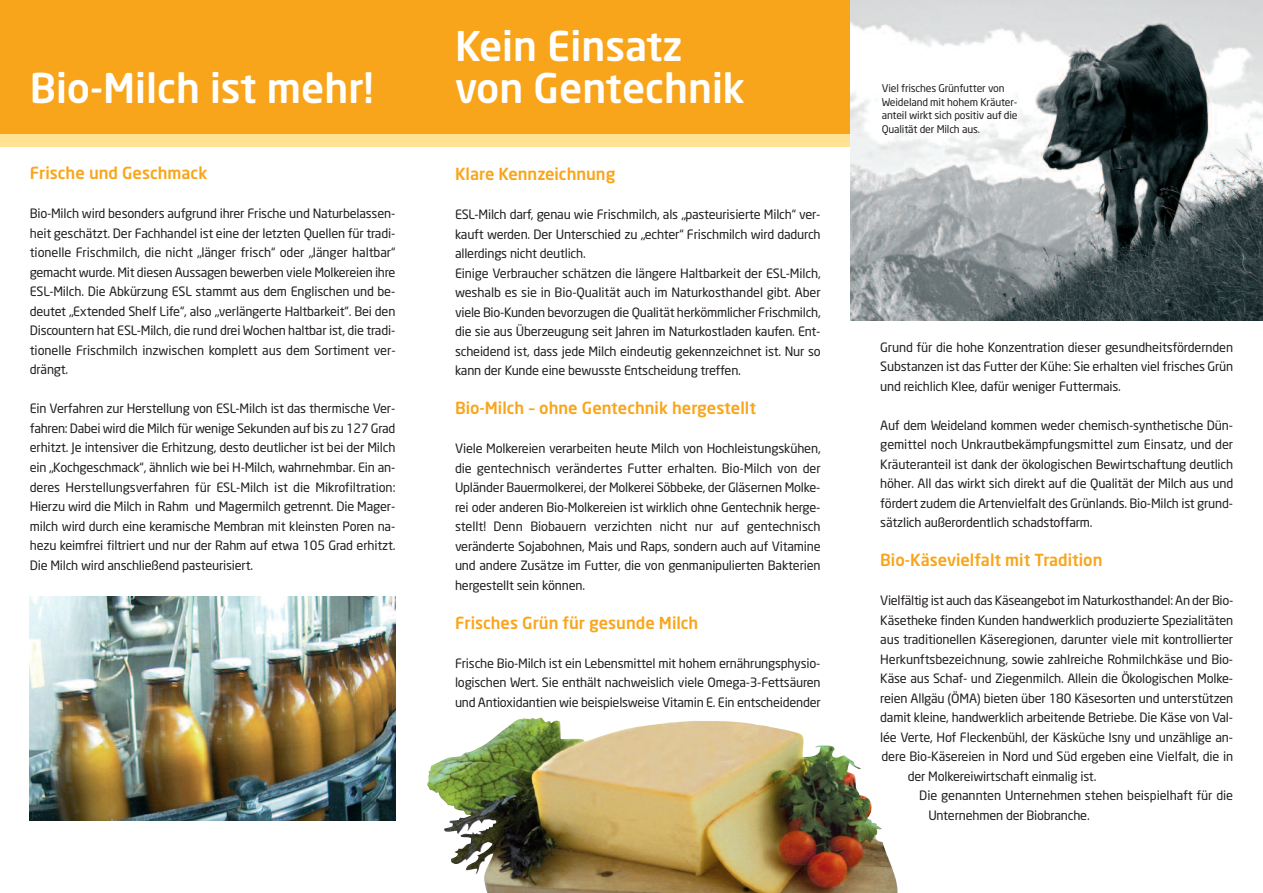
<style>
.page{position:relative;width:1263px;height:893px;background:#fff}
.page>*{position:absolute;margin:0;border:0;box-sizing:border-box;transform-origin:0 0}
.t1{font:500 40.5px/42px "Neo Sans";color:#fff}
.t2{font:500 16.5px "Neo Sans";color:#f9a51b}
.t3{font:12.75px/19.5px "Neo Sans";letter-spacing:-.015em;color:#231f20;text-align:justify}
.t4{font:10.5px/13.5px "Neo Sans";letter-spacing:-.015em;color:#231f20}
</style>
<div class="page">
<div style="left:0;top:0;width:1263px;height:147px;background:#f9a51b"></div>
<div style="left:0;top:134px;width:1263px;height:13px;background:#ffe292"></div>
<img style="left:850px;top:0;width:413px;height:320px">
<img style="left:427px;top:718px;width:471px;height:175px">
<img style="left:30px;top:596px;width:365px;height:225px">
<h1 class="t1" style="left:30px;top:70px;width:346px">Bio-Milch ist mehr!</h1>
<p class="t2" style="left:30px;top:167px;width:179px">Frische und Geschmack</p>
<p class="t3" style="left:30px;top:205px;width:367px">Bio-Milch wird besonders aufgrund ihrer Frische und Naturbelassen&shy;heit geschätzt. Der Fachhandel ist eine der letzten Quellen für tradi&shy;tionelle Frischmilch, die nicht „länger frisch“ oder „länger haltbar“ gemacht wurde. Mit diesen Aussagen bewerben viele Molkereien ihre ESL-Milch. Die Abkürzung ESL stammt aus dem Englischen und be&shy;deutet „Extended Shelf Life“, also „verlängerte Haltbarkeit“. Bei den Discountern hat ESL-Milch, die rund drei Wochen haltbar ist, die tradi&shy;tionelle Frischmilch inzwischen komplett aus dem Sortiment ver&shy;drängt.</p>
<p class="t3" style="left:30px;top:400px;width:367px">Ein Verfahren zur Herstellung von ESL-Milch ist das thermische Ver&shy;fahren: Dabei wird die Milch für wenige Sekunden auf bis zu 127 Grad erhitzt. Je intensiver die Erhitzung, desto deutlicher ist bei der Milch ein „Kochgeschmack“, ähnlich wie bei H-Milch, wahrnehmbar. Ein an&shy;deres Herstellungsverfahren für ESL-Milch ist die Mikrofiltration:<br>Hierzu wird die Milch in Rahm und Magermilch getrennt. Die Mager&shy;milch wird durch eine keramische Membran mit kleinsten Poren na&shy;hezu keimfrei filtriert und nur der Rahm auf etwa 105 Grad erhitzt.<br>Die Milch wird anschließend pasteurisiert.</p>
<h1 class="t1" style="left:455px;top:28px;width:292px">Kein Einsatz von Gentechnik</h1>
<p class="t2" style="left:455px;top:168px;width:162px">Klare Kennzeichnung</p>
<p class="t3" style="left:455px;top:206px;width:367px;text-align:left">ESL-Milch darf, genau wie Frischmilch, als „pasteurisierte Milch“ ver&shy;kauft werden. Der Unterschied zu „echter“ Frischmilch wird dadurch allerdings nicht deutlich.<br>Einige Verbraucher schätzen die längere Haltbarkeit der ESL-Milch, weshalb es sie in Bio-Qualität auch im Naturkosthandel gibt. Aber viele Bio-Kunden bevorzugen die Qualität herkömmlicher Frischmilch, die sie aus Überzeugung seit Jahren im Naturkostladen kaufen. Ent&shy;scheidend ist, dass jede Milch eindeutig gekennzeichnet ist. Nur so kann der Kunde eine bewusste Entscheidung treffen.</p>
<p class="t2" style="left:455px;top:402px;width:303px">Bio-Milch – ohne Gentechnik hergestellt</p>
<p class="t3" style="left:455px;top:440px;width:367px">Viele Molkereien verarbeiten heute Milch von Hochleistungskühen, die gentechnisch verändertes Futter erhalten. Bio-Milch von der Upländer Bauermolkerei, der Molkerei Söbbeke, der Gläsernen Molke&shy;rei oder anderen Bio-Molkereien ist wirklich ohne Gentechnik herge&shy;stellt! Denn Biobauern verzichten nicht nur auf gentechnisch veränderte Sojabohnen, Mais und Raps, sondern auch auf Vitamine und andere Zusätze im Futter, die von genmanipulierten Bakterien hergestellt sein können.</p>
<p class="t2" style="left:455px;top:616px;width:245px">Frisches Grün für gesunde Milch</p>
<p class="t3" style="left:455px;top:655px;width:367px">Frische Bio-Milch ist ein Lebensmittel mit hohem ernährungsphysio&shy;logischen Wert. Sie enthält nachweislich viele Omega-3-Fettsäuren und Antioxidantien wie beispielsweise Vitamin E. Ein entscheidender</p>
<p class="t4" style="left:882px;top:83px;width:137px">Viel frisches Grünfutter von<br>Weideland mit hohem Kräuter&shy;anteil wirkt sich positiv auf die<br>Qualität der Milch aus.</p>
<p class="t3" style="left:880px;top:338px;width:354px">Grund für die hohe Konzentration dieser gesundheitsfördernden Substanzen ist das Futter der Kühe: Sie erhalten viel frisches Grün und reichlich Klee, dafür weniger Futtermais.</p>
<p class="t3" style="left:880px;top:416px;width:354px">Auf dem Weideland kommen weder chemisch-synthetische Dün&shy;gemittel noch Unkrautbekämpfungsmittel zum Einsatz, und der Kräuteranteil ist dank der ökologischen Bewirtschaftung deutlich höher. All das wirkt sich direkt auf die Qualität der Milch aus und fördert zudem die Artenvielfalt des Grünlands. Bio-Milch ist grund&shy;sätzlich außerordentlich schadstoffarm.</p>
<p class="t2" style="left:880px;top:554px;width:224px">Bio-Käsevielfalt mit Tradition</p>
<p class="t3" style="left:880px;top:592px;width:354px">Vielfältig ist auch das Käseangebot im Naturkosthandel: An der Bio-</p>
<p class="t3" style="left:880px;top:611px;width:354px">Käsetheke finden Kunden handwerklich produzierte Spezialitäten</p>
<p class="t3" style="left:880px;top:631px;width:354px">aus traditionellen Käseregionen, darunter viele mit kontrollierter</p>
<p class="t3" style="left:880px;top:650px;width:354px">Herkunftsbezeichnung, sowie zahlreiche Rohmilchkäse und Bio-</p>
<p class="t3" style="left:880px;top:670px;width:354px">Käse aus Schaf- und Ziegenmilch. Allein die Ökologischen Molke-</p>
<p class="t3" style="left:880px;top:689px;width:354px">reien Allgäu (ÖMA) bieten über 180 Käsesorten und unterstützen</p>
<p class="t3" style="left:880px;top:709px;width:354px">damit kleine, handwerklich arbeitende Betriebe. Die Käse von Val-</p>
<p class="t3" style="left:880px;top:728px;width:354px">lée Verte, Hof Fleckenbühl, der Käsküche Isny und unzählige an-</p>
<p class="t3" style="left:881px;top:748px;width:353px">dere Bio-Käsereien in Nord und Süd ergeben eine Vielfalt, die in</p>
<p class="t3" style="left:908px;top:767px;width:190px">der Molkereiwirtschaft einmalig ist.</p>
<p class="t3" style="left:919px;top:787px;width:315px">Die genannten Unternehmen stehen beispielhaft für die</p>
<p class="t3" style="left:928px;top:806px;width:163px">Unternehmen der Biobranche.</p>
</div>
